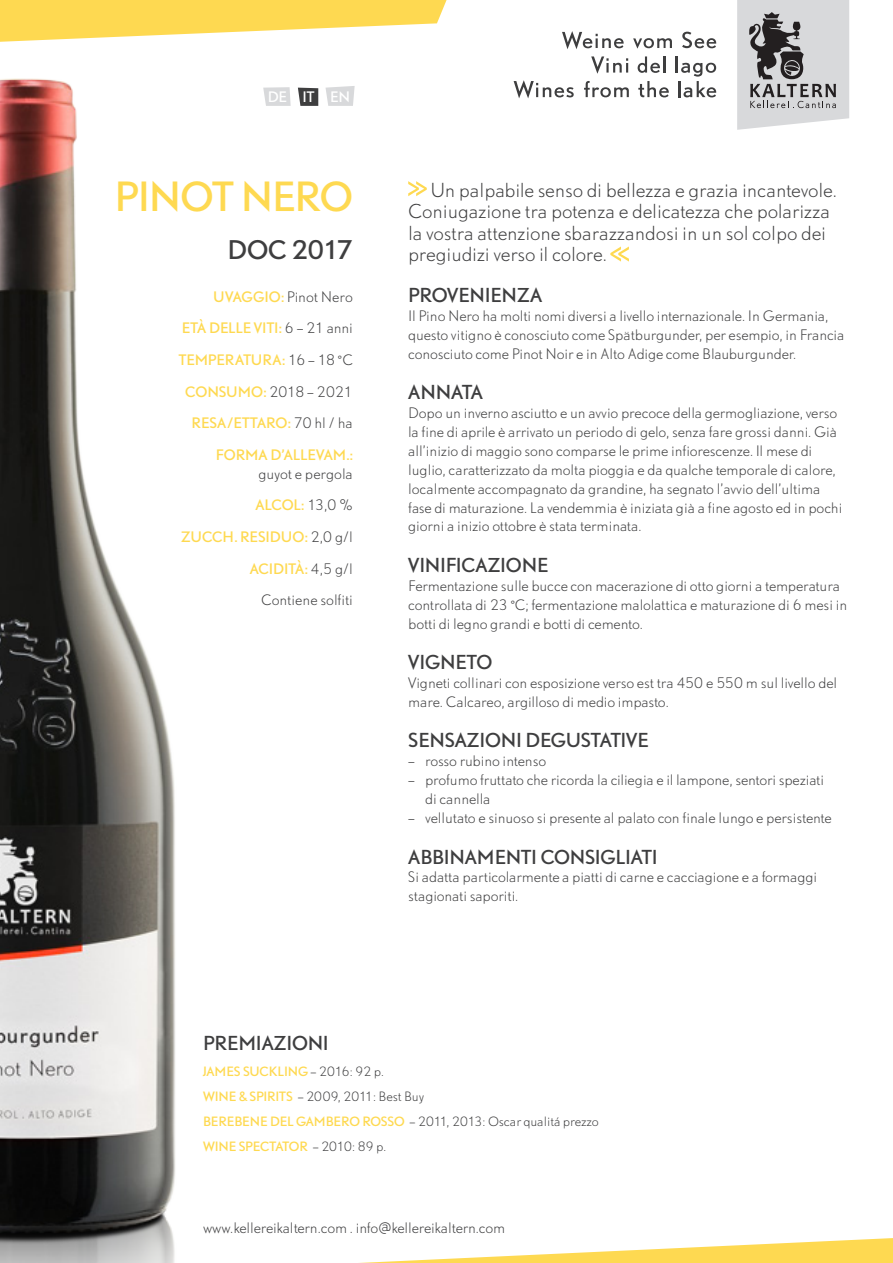
<style>
.page{position:relative;width:893px;height:1263px;background:#fff}
.page>*{position:absolute;margin:0;border:0;box-sizing:border-box;transform-origin:0 0}
.Lage{font:37.5px "DTL Nobel T";letter-spacing:-.03em;color:#fed951}
.Lage-2{font:24px "DTL Nobel T";letter-spacing:-.035em;color:#3e3e3f}
.INTRO{font:300 18px/21.6px "DTL Nobel T";letter-spacing:-.01em;color:#3e3e3f}
.Untertitel_Text{font:18px "DTL Nobel T";letter-spacing:-.01em;color:#3e3e3f}
.Text{font:18px "DTL Nobel T";letter-spacing:-.01em;color:#3e3e3f}
.Text-2{font:300 13.5px/18.9px "DTL Nobel T";letter-spacing:-.01em;color:#3e3e3f}
.Kurzinfos{font:13.5px/18.9px "DTL Nobel T";letter-spacing:-.005em;color:#fed951;text-align:right}
.Kurzinfos-2{font:300 13.5px "DTL Nobel T";letter-spacing:-.005em;color:#3e3e3f}
.Kurzinfos-3{font:300 13.5px "DTL Nobel T";letter-spacing:-.04em;color:#3e3e3f}
.t1{font:13.5px "DTL Nobel T";color:#fff}
.Text_Auszeichnungen{font:300 12px "DTL Nobel T";letter-spacing:-.015em;color:#3e3e3f}
.Text_Auszeichnungen-2{font:12px "DTL Nobel T";letter-spacing:-.01em;color:#fed951}
.s1{font-weight:400;color:#fed951}
.s2{font-weight:300;color:#3e3e3f}
</style>
<div class="page">
<svg style="left:0;top:0;width:447px;height:42px"></svg>
<svg style="left:359px;top:1238px;width:534px;height:25px"></svg>
<svg style="left:263px;top:87px;width:28px;height:19px"></svg>
<svg style="left:298px;top:88px;width:20px;height:18px"></svg>
<svg style="left:325px;top:86px;width:30px;height:20px"></svg>
<svg style="left:562px;top:31px;width:62px;height:18px"></svg>
<svg style="left:633px;top:38px;width:39px;height:11px"></svg>
<svg style="left:682px;top:32px;width:34px;height:16px"></svg>
<svg style="left:591px;top:56px;width:37px;height:18px"></svg>
<svg style="left:638px;top:56px;width:27px;height:17px"></svg>
<svg style="left:514px;top:80px;width:60px;height:18px"></svg>
<svg style="left:584px;top:81px;width:45px;height:16px"></svg>
<svg style="left:638px;top:81px;width:31px;height:16px"></svg>
<svg style="left:676px;top:56px;width:40px;height:41px"></svg>
<svg style="left:737px;top:0;width:112px;height:130px;background:#babbbc"></svg>
<img style="left:0;top:78px;width:176px;height:1185px">
<svg style="left:408px;top:181px;width:19px;height:15px"></svg>
<svg style="left:610px;top:246px;width:19px;height:16px"></svg>
<p class="t1" style="left:268px;top:87px;width:84px">DE IT EN</p>
<p class="Lage" style="left:114px;top:170px;width:240px">PINOT NERO</p>
<p class="Lage-2" style="left:228px;top:233px;width:127px">DOC 2017</p>
<p class="Kurzinfos-2" style="left:213px;top:288px;width:141px"><span class="s1">UVAGGIO:</span> Pinot Nero</p>
<p class="Kurzinfos" style="left:182px;top:318px;width:173px">ETÀ DELLE VITI: <span class="s2">6 – 21 anni</span></p>
<p class="Kurzinfos" style="left:179px;top:350px;width:175px">TEMPERATURA: <span class="s2">16 – 18 °C</span></p>
<p class="Kurzinfos-3" style="left:185px;top:383px;width:169px"><span class="s1">CONSUMO:</span> 2018 – 2021</p>
<p class="Kurzinfos" style="left:191px;top:413px;width:163px">RESA/ETTARO: <span class="s2">70 hl / ha</span></p>
<p class="Kurzinfos" style="left:216px;top:445px;width:139px">FORMA D’ALLEVAM.: <span class="s2">guyot e pergola</span></p>
<p class="Kurzinfos" style="left:255px;top:495px;width:99px">ALCOL: <span class="s2">13,0 %</span></p>
<p class="Kurzinfos" style="left:181px;top:527px;width:173px">ZUCCH. RESIDUO: <span class="s2">2,0 g/l</span></p>
<p class="Kurzinfos" style="left:250px;top:559px;width:105px">ACIDITÀ: <span class="s2">4,5 g/l</span></p>
<p class="Kurzinfos-2" style="left:261px;top:591px;width:93px">Contiene solfiti</p>
<p class="INTRO" style="left:408px;top:179px;width:430px;text-indent:22px">Un palpabile senso di bellezza e grazia incantevole.<br>Coniugazione tra potenza e delicatezza che polarizza la vostra attenzione sbarazzandosi in un sol colpo dei pregiudizi verso il colore.</p>
<p class="Untertitel_Text" style="left:408px;top:283px;width:136px">PROVENIENZA</p>
<p class="Text-2" style="left:408px;top:306px;width:438px">Il Pino Nero ha molti nomi diversi a livello internazionale. In Germania, questo vitigno è conosciuto come Spätburgunder, per esempio, in Francia conosciuto come Pinot Noir e in Alto Adige come Blauburgunder.</p>
<p class="Text" style="left:408px;top:380px;width:76px">ANNATA</p>
<p class="Text-2" style="left:408px;top:403px;width:436px">Dopo un inverno asciutto e un avvio precoce della germogliazione, verso la fine di aprile è arrivato un periodo di gelo, senza fare grossi danni. Già all’inizio di maggio sono comparse le prime infiorescenze. Il mese di luglio, caratterizzato da molta pioggia e da qualche temporale di calore, localmente accompagnato da grandine, ha segnato l’avvio dell’ultima fase di maturazione. La vendemmia è iniziata già a fine agosto ed in pochi giorni a inizio ottobre è stata terminata.</p>
<p class="Untertitel_Text" style="left:408px;top:553px;width:142px">VINIFICAZIONE</p>
<p class="Text-2" style="left:408px;top:576px;width:441px">Fermentazione sulle bucce con macerazione di otto giorni a temperatura controllata di 23 °C; fermentazione malolattica e maturazione di 6 mesi in botti di legno grandi e botti di cemento.</p>
<p class="Untertitel_Text" style="left:408px;top:650px;width:86px">VIGNETO</p>
<p class="Text-2" style="left:408px;top:673px;width:430px">Vigneti collinari con esposizione verso est tra 450 e 550 m sul livello del mare. Calcareo, argilloso di medio impasto.</p>
<p class="Untertitel_Text" style="left:408px;top:728px;width:242px">SENSAZIONI DEGUSTATIVE</p>
<p class="Text-2" style="left:408px;top:751px;width:139px">– rosso rubino intenso</p>
<p class="Text-2" style="left:425px;top:770px;width:400px;text-indent:-17px">– profumo fruttato che ricorda la ciliegia e il lampone, sentori speziati di cannella</p>
<p class="Text-2" style="left:408px;top:808px;width:425px">– vellutato e sinuoso si presente al palato con finale lungo e persistente</p>
<p class="Untertitel_Text" style="left:408px;top:844px;width:251px">ABBINAMENTI CONSIGLIATI</p>
<p class="Text-2" style="left:408px;top:868px;width:410px">Si adatta particolarmente a piatti di carne e cacciagione e a formaggi stagionati saporiti.</p>
<p class="Untertitel_Text" style="left:203px;top:1031px;width:127px">PREMIAZIONI</p>
<p class="Text_Auszeichnungen-2" style="left:203px;top:1063px;width:182px">JAMES SUCKLING <span class="s2">– 2016: 92 p.</span></p>
<p class="Text_Auszeichnungen" style="left:203px;top:1088px;width:223px"><span class="s1">WINE &amp; SPIRITS</span> – 2009, 2011: Best Buy</p>
<p class="Text_Auszeichnungen" style="left:203px;top:1114px;width:397px"><span class="s1">BEREBENE DEL GAMBERO ROSSO</span> – 2011, 2013: Oscar qualitá prezzo</p>
<p class="Text_Auszeichnungen-2" style="left:203px;top:1138px;width:185px">WINE SPECTATOR <span class="s2">– 2010: 89 p.</span></p>
<p class="Text-2" style="left:203px;top:1218px;width:304px">www.kellereikaltern.com . info@kellereikaltern.com</p>
</div>
